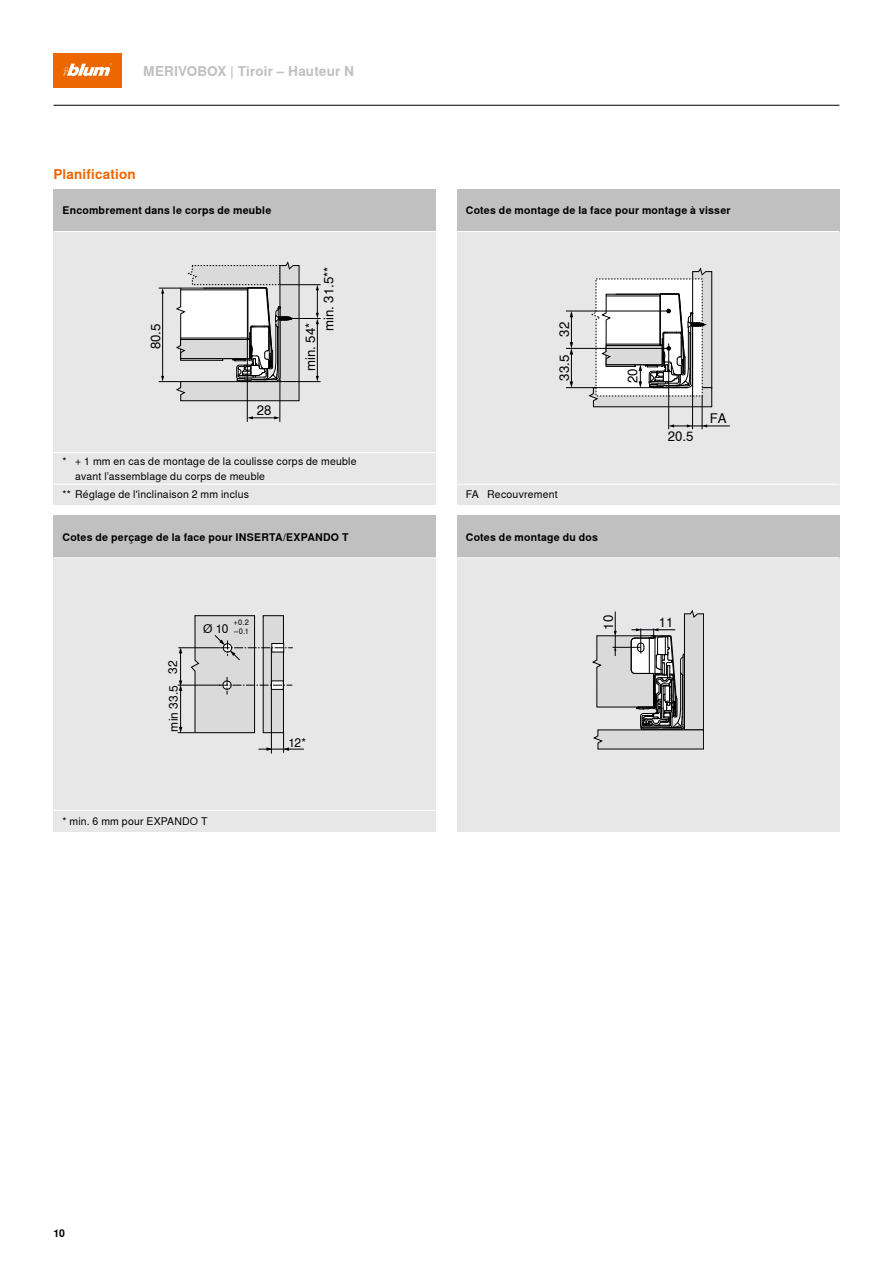
<style>
.page{position:relative;width:893px;height:1263px;background:#fff}
.page>*{position:absolute;margin:0;border:0;box-sizing:border-box;transform-origin:0 0}
.t1{font:700 13.5px "Nimbus Sans Global";letter-spacing:.01em;color:#c0c0c1}
.t2{font:700 13.5px "Nimbus Sans Global";letter-spacing:.01em;color:#ec6602}
.t3{font:13.2px "Nimbus Sans Global";color:#000}
.t4{font:12px "Nimbus Sans Global";letter-spacing:.01em;color:#000}
.t5{font:10.5px/15px "Nimbus Sans Global";letter-spacing:.02em;color:#000}
.t6{font:700 10.5px "Nimbus Sans Global";letter-spacing:.025em;color:#000}
.t7{font:7.5px/9px "Nimbus Sans Global";color:#000}
</style>
<div class="page">
<div style="left:54px;top:54px;width:68px;height:34px;background:#ec6602"></div>
<svg style="left:63px;top:63px;width:49px;height:13px"></svg>
<div style="left:54px;top:232px;width:382px;height:273px;background:#e7e7e7"></div>
<hr style="left:280px;top:380px;width:1px;height:42px;background:#000">
<svg style="left:248px;top:416px;width:32px;height:3px"></svg>
<svg style="left:159px;top:262px;width:162px;height:139px"></svg>
<hr style="left:247px;top:338px;width:1px;height:84px;background:#000">
<div style="left:457px;top:232px;width:382px;height:273px;background:#e7e7e7"></div>
<hr style="left:566px;top:348px;width:103px;height:1px;background:#000">
<hr style="left:571px;top:353px;width:1px;height:30px;background:#000">
<svg style="left:570px;top:381px;width:3px;height:6px"></svg>
<hr style="left:566px;top:311px;width:103px;height:1px;background:#000">
<svg style="left:570px;top:311px;width:3px;height:43px"></svg>
<hr style="left:566px;top:387px;width:103px;height:1px;background:#000">
<svg style="left:589px;top:268px;width:123px;height:139px"></svg>
<hr style="left:692px;top:388px;width:1px;height:41px;background:#000">
<hr style="left:702px;top:396px;width:1px;height:33px;background:#000">
<svg style="left:669px;top:424px;width:60px;height:3px"></svg>
<hr style="left:668px;top:344px;width:1px;height:85px;background:#000">
<div style="left:457px;top:558px;width:382px;height:273px;background:#e7e7e7"></div>
<svg style="left:593px;top:610px;width:111px;height:139px"></svg>
<div style="left:54px;top:558px;width:382px;height:273px;background:#e7e7e7"></div>
<svg style="left:178px;top:615px;width:126px;height:138px"></svg>
<hr style="left:180px;top:687px;width:1px;height:44px;background:#000">
<div style="left:54px;top:189px;width:382px;height:43px;background:#c0c0c1"></div>
<div style="left:457px;top:189px;width:382px;height:43px;background:#c0c0c1"></div>
<div style="left:457px;top:516px;width:382px;height:42px;background:#c0c0c1"></div>
<div style="left:54px;top:516px;width:382px;height:42px;background:#c0c0c1"></div>
<hr style="left:54px;top:105px;width:785px;height:1px;background:#000">
<hr style="left:54px;top:231px;width:382px;height:1px;background:#fff">
<hr style="left:457px;top:231px;width:382px;height:1px;background:#fff">
<hr style="left:457px;top:557px;width:382px;height:1px;background:#fff">
<hr style="left:54px;top:557px;width:382px;height:1px;background:#fff">
<hr style="left:457px;top:484px;width:382px;height:1px;background:#fff">
<hr style="left:54px;top:810px;width:382px;height:1px;background:#fff">
<hr style="left:54px;top:484px;width:382px;height:1px;background:#fff">
<hr style="left:54px;top:452px;width:382px;height:1px;background:#fff">
<p class="t1" style="left:143px;top:63px;width:213px">MERIVOBOX | Tiroir – Hauteur N</p>
<p class="t2" style="left:54px;top:166px;width:84px">Planification</p>
<p class="t6" style="left:63px;top:205px;width:210px">Encombrement dans le corps de meuble</p>
<p class="t6" style="left:466px;top:205px;width:266px">Cotes de montage de la face pour montage à visser</p>
<p class="t3" style="left:321px;top:331px;width:66px;rotate:-90deg">min. 31.5**</p>
<p class="t3" style="left:148px;top:349px;width:27px;rotate:-90deg">80.5</p>
<p class="t3" style="left:557px;top:337px;width:16px;rotate:-90deg">32</p>
<p class="t3" style="left:557px;top:381px;width:27px;rotate:-90deg">33.5</p>
<p class="t3" style="left:303px;top:371px;width:50px;rotate:-90deg">min. 54*</p>
<p class="t3" style="left:257px;top:403px;width:16px">28</p>
<p class="t5" style="left:75px;top:453px;width:283px;text-indent:-13px">* + 1 mm en cas de montage de la coulisse corps de meuble avant l’assemblage du corps de meuble</p>
<p class="t5" style="left:63px;top:487px;width:188px">** Réglage de l'inclinaison 2 mm inclus</p>
<p class="t5" style="left:466px;top:487px;width:14px">FA</p>
<p class="t5" style="left:487px;top:487px;width:72px">Recouvrement</p>
<p class="t6" style="left:63px;top:531px;width:288px">Cotes de perçage de la face pour INSERTA/EXPANDO T</p>
<p class="t6" style="left:466px;top:531px;width:133px">Cotes de montage du dos</p>
<p class="t3" style="left:625px;top:383px;width:16px;rotate:-90deg">20</p>
<p class="t3" style="left:668px;top:428px;width:27px">20.5</p>
<p class="t3" style="left:710px;top:411px;width:18px">FA</p>
<p class="t4" style="left:166px;top:674px;width:15px;rotate:-90deg">32</p>
<p class="t4" style="left:167px;top:731px;width:48px;rotate:-90deg">min 33.5</p>
<p class="t4" style="left:203px;top:622px;width:27px">Ø 10</p>
<p class="t7" style="left:234px;top:618px;width:17px">+0.2 –0.1</p>
<p class="t5" style="left:63px;top:814px;width:146px">* min. 6 mm pour EXPANDO T</p>
<p class="t4" style="left:289px;top:735px;width:19px">12*</p>
<p class="t3" style="left:601px;top:630px;width:16px;rotate:-90deg">10</p>
<p class="t3" style="left:659px;top:615px;width:16px">11</p>
<p class="t6" style="left:54px;top:1227px;width:13px">10</p>
</div>
